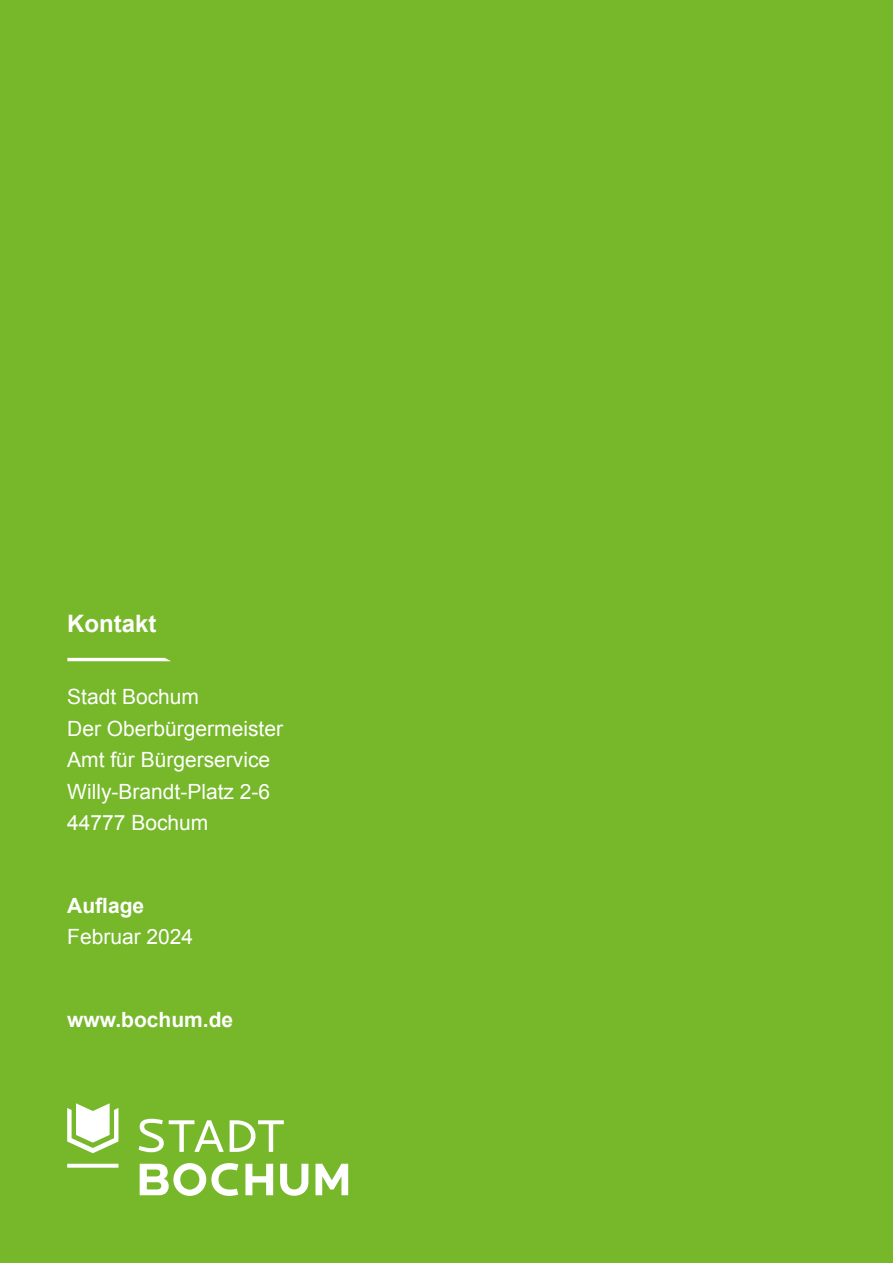
<style>
.page{position:relative;width:893px;height:1263px;background:#76b82a}
.page>*{position:absolute;margin:0;border:0;box-sizing:border-box;transform-origin:0 0}
.t1{font:700 24px "Arial";color:#fff}
.t2{font:21px/31.5px "Arial";color:#fff}
.t3{font:700 21px "Arial";color:#fff}
</style>
<div class="page">
<svg style="left:67px;top:1103px;width:281px;height:93px"></svg>
<svg style="left:67px;top:658px;width:104px;height:3px"></svg>
<p class="t1" style="left:67px;top:608px;width:91px">Kontakt</p>
<p class="t2" style="left:67px;top:681px;width:217px">Stadt Bochum<br>Der Oberbürgermeister<br>Amt für Bürgerservice<br>Willy-Brandt-Platz 2-6<br>44777 Bochum</p>
<p class="t3" style="left:67px;top:891px;width:79px">Auflage</p>
<p class="t2" style="left:67px;top:921px;width:128px">Februar 2024</p>
<p class="t3" style="left:67px;top:1005px;width:168px">www.bochum.de</p>
</div>
